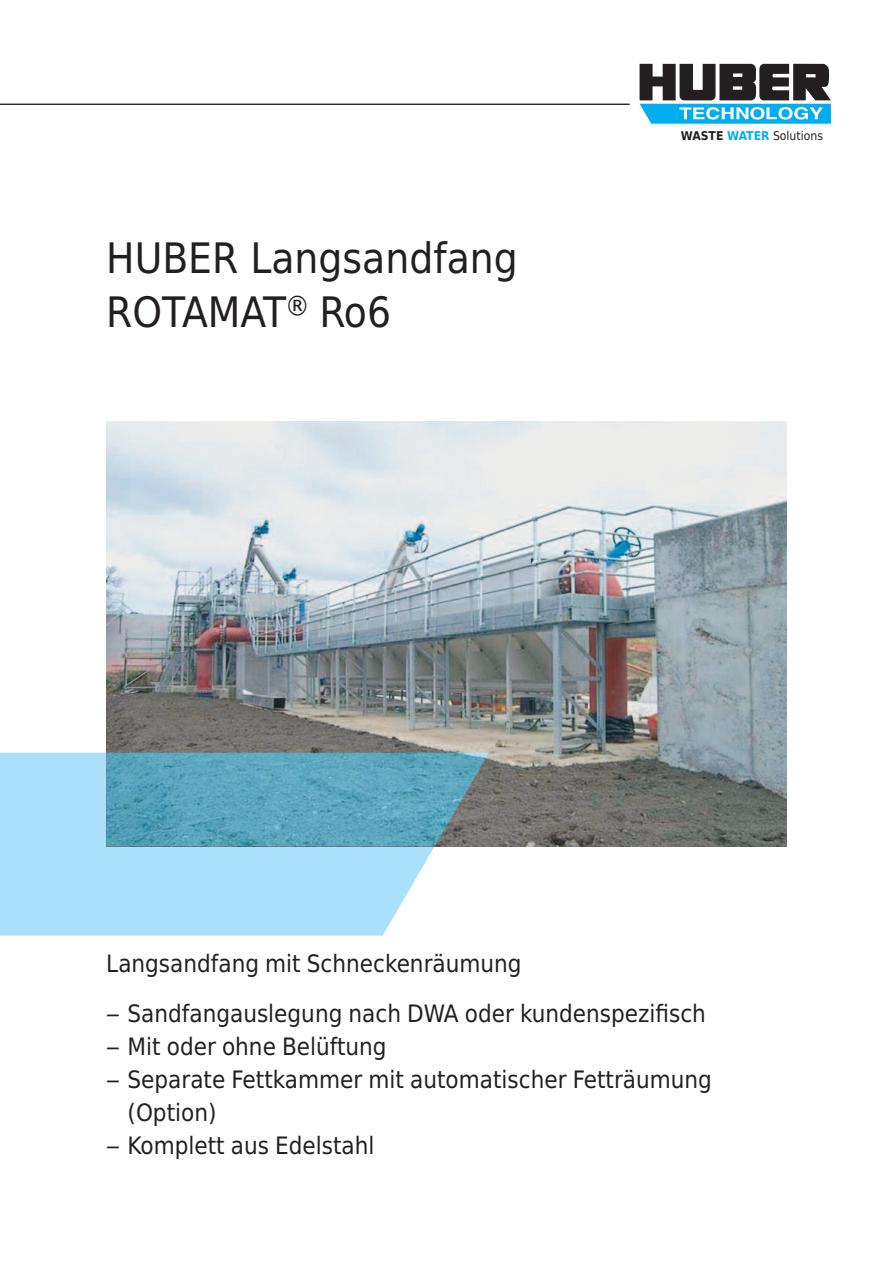
<style>
.page{position:relative;width:893px;height:1263px;background:#fff}
.page>*{position:absolute;margin:0;border:0;box-sizing:border-box;transform-origin:0 0}
.t1{font:42px/54px "Huber Tec";color:#231f20}
.t2{font:24px/33px "Huber Tec";color:#231f20}
.t3{font:12.15px "Huber Tec";color:#231f20}
.s1{font-weight:700}
.s2{font-weight:700;color:#00aeef}
</style>
<div class="page">
<svg style="left:640px;top:64px;width:191px;height:60px"></svg>
<hr style="left:0;top:104px;width:630px;height:1px;background:#231f20">
<svg style="left:0;top:753px;width:489px;height:182px;background:#b4e3f8"></svg>
<img style="left:106px;top:421px;width:681px;height:425px">
<img style="left:106px;top:753px;width:383px;height:93px">
<h1 class="t1" style="left:106px;top:232px;width:413px">HUBER Langsandfang<br>ROTAMAT® Ro6</h1>
<p class="t3" style="left:681px;top:126px;width:144px"><span class="s1">WASTE</span> <span class="s2">WATER</span> Solutions</p>
<p class="t2" style="left:106px;top:947px;width:417px">Langsandfang mit Schneckenräumung</p>
<p class="t2" style="left:106px;top:997px;width:601px">– Sandfangauslegung nach DWA oder kundenspezifisch</p>
<p class="t2" style="left:106px;top:1030px;width:282px">– Mit oder ohne Belüftung</p>
<p class="t2" style="left:128px;top:1063px;width:586px;text-indent:-21px">– Separate Fettkammer mit automatischer Fetträumung (Option)</p>
<p class="t2" style="left:106px;top:1129px;width:270px">– Komplett aus Edelstahl</p>
</div>
